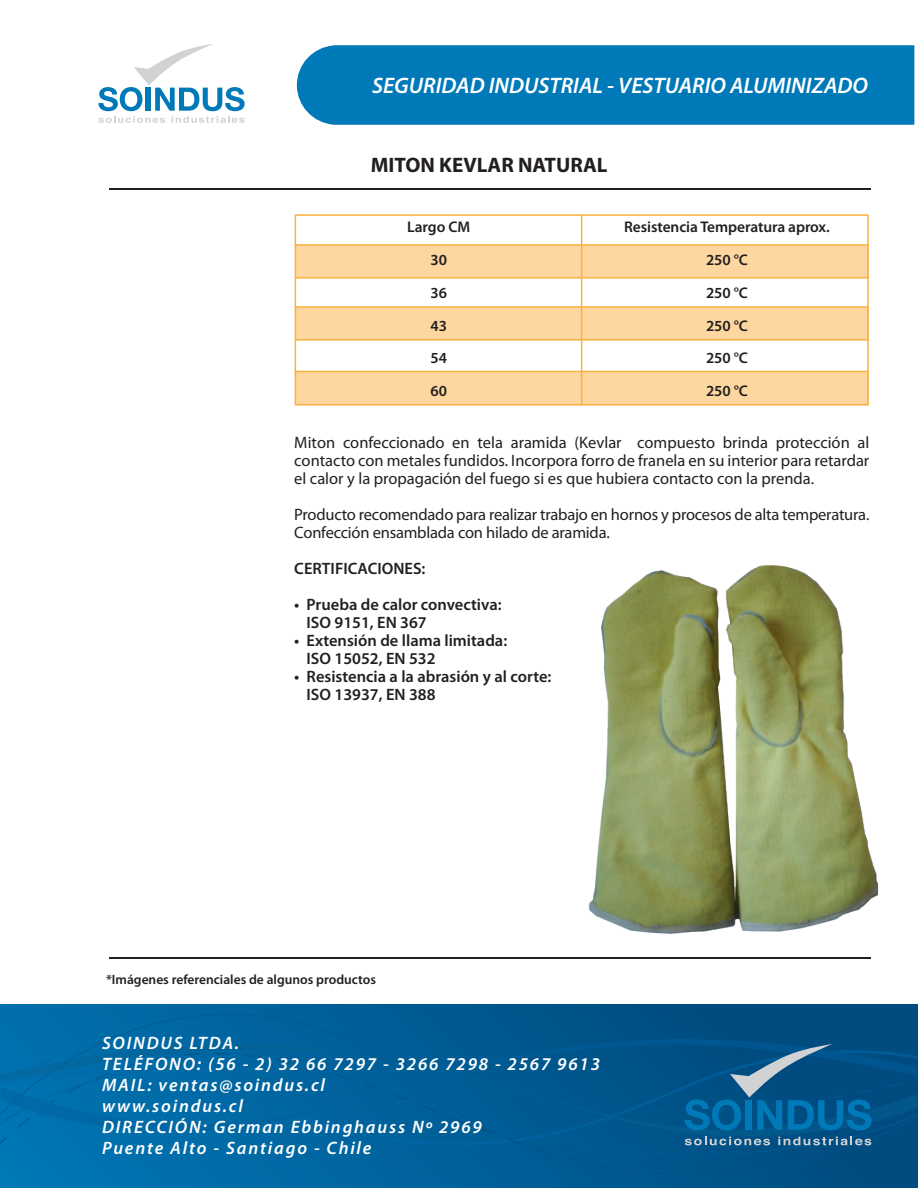
<style>
.page{position:relative;width:918px;height:1188px;background:#fff}
.page>*{position:absolute;margin:0;border:0;box-sizing:border-box;transform-origin:0 0}
.t1{font:italic 600 22.5px "Myriad Pro";color:#fff}
.t2{font:700 21px "Myriad Pro";color:#231f20}
.t3{font:italic 600 18px/21px "Myriad Pro";letter-spacing:.1em;color:#fff}
.t4{font:16.5px/18px "Myriad Pro";letter-spacing:-.015em;color:#231f20;text-align:justify}
.t5{font:600 16.5px/18px "Myriad Pro";color:#231f20}
.t6{font:600 15.45px/32.8px "Myriad Pro";letter-spacing:-.005em;color:#231f20;text-align:center}
.t7{font:600 13.5px "Myriad Pro";color:#231f20}
</style>
<div class="page">
<img style="left:588px;top:565px;width:290px;height:369px">
<hr style="left:109px;top:188px;width:761px;height:2px;background:#231f20">
<hr style="left:109px;top:957px;width:761px;height:2px;background:#231f20">
<div style="left:295px;top:245px;width:574px;height:33px;background:#fdd79f"></div>
<div style="left:295px;top:214px;width:574px;height:192px;border:2px solid #fbb03f"></div>
<hr style="left:581px;top:214px;width:1px;height:191px;background:#fbb03f">
<hr style="left:295px;top:244px;width:574px;height:2px;background:#fbb03f">
<hr style="left:295px;top:277px;width:573px;height:2px;background:#fbb03f">
<div style="left:295px;top:307px;width:574px;height:33px;background:#fdd79f"></div>
<div style="left:295px;top:371px;width:574px;height:33px;background:#fdd79f"></div>
<hr style="left:295px;top:306px;width:574px;height:2px;background:#fbb03f">
<hr style="left:295px;top:339px;width:573px;height:2px;background:#fbb03f">
<hr style="left:295px;top:371px;width:574px;height:1px;background:#fbb03f">
<div style="left:0;top:1005px;width:918px;height:183px;background:linear-gradient(to right,#0078b8,#004a7d)"></div>
<svg style="left:0;top:1005px;width:918px;height:179px;background:#005f98"></svg>
<svg style="left:685px;top:1137px;width:85px;height:8px"></svg>
<svg style="left:778px;top:1137px;width:139px;height:24px;background:#125888"></svg>
<svg style="left:685px;top:1044px;width:218px;height:86px;background:#0b5c90"></svg>
<div style="left:297px;top:45px;width:617px;height:80px;background:#0079b9"></div>
<svg style="left:98px;top:44px;width:147px;height:79px"></svg>
<h1 class="t1" style="left:372px;top:72px;width:497px">SEGURIDAD INDUSTRIAL - VESTUARIO ALUMINIZADO</h1>
<p class="t2" style="left:371px;top:152px;width:238px">MITON KEVLAR NATURAL</p>
<p class="t6" style="left:407px;top:210px;width:64px">Largo CM<br>30<br>36<br>43<br>54<br>60</p>
<p class="t6" style="left:624px;top:210px;width:207px">Resistencia Temperatura aprox.<br>250 °C<br>250 °C<br>250 °C<br>250 °C<br>250 °C</p>
<p class="t4" style="left:294px;top:433px;width:577px">Miton confeccionado en tela aramida (Kevlar compuesto brinda protección al contacto con metales fundidos. Incorpora forro de franela en su interior para retardar el calor y la propagación del fuego si es que hubiera contacto con la prenda.</p>
<p class="t4" style="left:294px;top:505px;width:577px">Producto recomendado para realizar trabajo en hornos y procesos de alta temperatura.<br>Confección ensamblada con hilado de aramida.</p>
<p class="t5" style="left:294px;top:559px;width:133px">CERTIFICACIONES:</p>
<p class="t5" style="left:307px;top:595px;width:197px;text-indent:-12px">• Prueba de calor convectiva:<br>ISO 9151, EN 367</p>
<p class="t5" style="left:307px;top:631px;width:202px;text-indent:-12px">• Extensión de llama limitada:<br>ISO 15052, EN 532</p>
<p class="t5" style="left:307px;top:667px;width:246px;text-indent:-12px">• Resistencia a la abrasión y al corte:<br>ISO 13937, EN 388</p>
<p class="t7" style="left:106px;top:971px;width:272px">*Imágenes referenciales de algunos productos</p>
<p class="t3" style="left:102px;top:1032px;width:499px">SOINDUS LTDA.<br>TELÉFONO: (56 - 2) 32 66 7297 - 3266 7298 - 2567 9613<br>MAIL: ventas@soindus.cl<br>www.soindus.cl<br>DIRECCIÓN: German Ebbinghauss Nº 2969<br>Puente Alto - Santiago - Chile</p>
</div>
